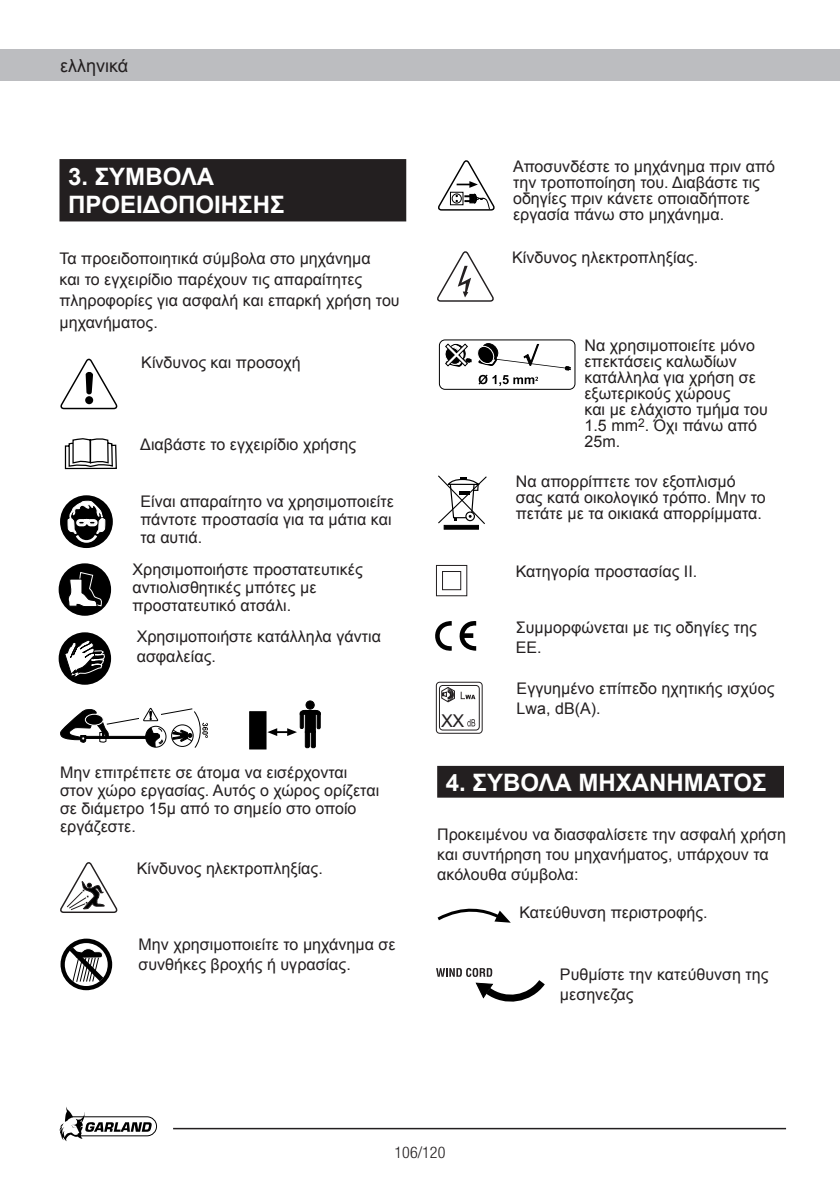
<style>
.page{position:relative;width:840px;height:1191px;background:#fff}
.page>*{position:absolute;margin:0;border:0;box-sizing:border-box;transform-origin:0 0}
.t1{font:700 24px/28.8px "Arial";color:#fff}
.t2{font:18px "Arial";color:#231f20}
.t3{font:17.6px "Arial";color:#231f20}
.t4{font:16px/16px "Arial";color:#231f20}
.t5{font:300 condensed 16px "Helvetica Neue";color:#231f20}
</style>
<div class="page">
<div style="left:0;top:50px;width:839px;height:31px;background:#bcbdc0"></div>
<svg style="left:59px;top:1107px;width:98px;height:34px"></svg>
<hr style="left:173px;top:1127px;width:612px;height:2px;background:#231f20">
<div style="left:60px;top:160px;width:345px;height:60px;background:#231f20"></div>
<div style="left:59px;top:159px;width:347px;height:62px;border:2px solid #231f20"></div>
<div style="left:438px;top:767px;width:344px;height:29px;background:#231f20"></div>
<div style="left:437px;top:766px;width:346px;height:31px;border:2px solid #231f20"></div>
<svg style="left:60px;top:358px;width:58px;height:52px"></svg>
<svg style="left:64px;top:438px;width:53px;height:32px"></svg>
<svg style="left:60px;top:938px;width:52px;height:52px"></svg>
<svg style="left:438px;top:160px;width:57px;height:51px"></svg>
<svg style="left:437px;top:908px;width:73px;height:15px"></svg>
<div style="left:60px;top:564px;width:50px;height:50px;background:#000;border-radius:50%"></div>
<div style="left:59px;top:563px;width:52px;height:53px;border:2px solid #000;border-radius:50%"></div>
<svg style="left:68px;top:572px;width:35px;height:35px"></svg>
<div style="left:60px;top:633px;width:50px;height:50px;background:#000;border-radius:50%"></div>
<div style="left:59px;top:632px;width:52px;height:52px;border:2px solid #000;border-radius:50%"></div>
<svg style="left:64px;top:640px;width:41px;height:36px"></svg>
<svg style="left:60px;top:495px;width:53px;height:53px"></svg>
<svg style="left:68px;top:501px;width:37px;height:43px"></svg>
<svg style="left:60px;top:707px;width:148px;height:41px"></svg>
<svg style="left:267px;top:728px;width:30px;height:8px"></svg>
<div style="left:249px;top:711px;width:17px;height:38px;background:#000;border:1px solid #000"></div>
<div style="left:306px;top:701px;width:8px;height:8px;background:#000;border-radius:50%"></div>
<div style="left:305px;top:700px;width:9px;height:9px;border:1px solid #000;border-radius:50%"></div>
<div style="left:305px;top:730px;width:4px;height:18px;border:1px solid #000;border-radius:2px"></div>
<div style="left:305px;top:710px;width:10px;height:22px;background:#000;border:1px solid #000"></div>
<div style="left:311px;top:730px;width:4px;height:18px;border:1px solid #000;border-radius:2px"></div>
<div style="left:300px;top:711px;width:3px;height:17px;border:1px solid #000"></div>
<div style="left:317px;top:712px;width:3px;height:17px;border:1px solid #000"></div>
<svg style="left:300px;top:710px;width:20px;height:5px"></svg>
<div style="left:438px;top:339px;width:137px;height:51px;border:1px solid #000;border-radius:6px"></div>
<svg style="left:445px;top:343px;width:125px;height:43px"></svg>
<svg style="left:60px;top:862px;width:58px;height:51px"></svg>
<svg style="left:437px;top:251px;width:57px;height:51px"></svg>
<svg style="left:436px;top:968px;width:109px;height:34px"></svg>
<svg style="left:438px;top:475px;width:48px;height:49px"></svg>
<hr style="left:444px;top:525px;width:34px;height:4px;background:#000">
<svg style="left:435px;top:621px;width:41px;height:30px"></svg>
<div style="left:436px;top:682px;width:46px;height:51px;border:1px solid #231f20;border-radius:3px"></div>
<div style="left:439px;top:685px;width:40px;height:45px;border:1px solid #231f20;border-radius:3px"></div>
<svg style="left:467px;top:719px;width:8px;height:7px"></svg>
<svg style="left:440px;top:686px;width:35px;height:16px"></svg>
<div style="left:436px;top:565px;width:31px;height:31px;border:1px solid #231f20"></div>
<div style="left:442px;top:571px;width:18px;height:19px;border:1px solid #231f20"></div>
<p class="t2" style="left:60px;top:54px;width:70px">ελληνικά</p>
<h1 class="t1" style="left:68px;top:162px;width:218px">3. ΣΥΜΒΟΛΑ<br>ΠΡΟΕΙΔΟΠΟΙΗΣΗΣ</h1>
<p class="t4" style="left:59px;top:248px;width:341px;line-height:21.4px">Τα προειδοποιητικά σύμβολα στο μηχάνημα<br>και το εγχειρίδιο παρέχουν τις απαραίτητες πληροφορίες για ασφαλή και επαρκή χρήση του μηχανήματος.</p>
<p class="t4" style="left:141px;top:355px;width:161px">Κίνδυνος και προσοχή</p>
<p class="t4" style="left:140px;top:436px;width:217px">Διαβάστε το εγχειρίδιο χρήσης</p>
<p class="t4" style="left:140px;top:492px;width:255px;line-height:18px">Είναι απαραίτητο να χρησιμοποιείτε πάντοτε προστασία για τα μάτια και τα αυτιά.</p>
<p class="t4" style="left:132px;top:560px;width:231px;line-height:18px">Χρησιμοποιήστε προστατευτικές αντιολισθητικές μπότες με προστατευτικό ατσάλι.</p>
<p class="t4" style="left:137px;top:626px;width:245px;line-height:20px">Χρησιμοποιήστε κατάλληλα γάντια ασφαλείας.</p>
<p class="t4" style="left:60px;top:763px;width:320px;line-height:18px">Μην επιτρέπετε σε άτομα να εισέρχονται στον χώρο εργασίας. Αυτός ο χώρος ορίζεται σε διάμετρο 15μ από το σημείο στο οποίο εργάζεστε.</p>
<p class="t4" style="left:137px;top:860px;width:187px">Κίνδυνος ηλεκτροπληξίας.</p>
<p class="t4" style="left:138px;top:934px;width:258px;line-height:20px">Μην χρησιμοποιείτε το μηχάνημα σε συνθήκες βροχής ή υγρασίας.</p>
<p class="t4" style="left:513px;top:158px;width:263px">Αποσυνδέστε το μηχάνημα πριν από την τροποποίηση του. Διαβάστε τις οδηγίες πριν κάνετε οποιαδήποτε εργασία πάνω στο μηχάνημα.</p>
<p class="t4" style="left:512px;top:249px;width:187px">Κίνδυνος ηλεκτροπληξίας.</p>
<p class="t4" style="left:584px;top:338px;width:185px">Να χρησιμοποιείτε μόνο επεκτάσεις καλωδίων κατάλληλα για χρήση σε εξωτερικούς χώρους<br>και με ελάχιστο τμήμα του<br>1.5 mm<sup>2</sup>. Όχι πάνω από<br>25m.</p>
<p class="t4" style="left:515px;top:473px;width:251px">Να απορρίπτετε τον εξοπλισμό σας κατά οικολογικό τρόπο. Μην το πετάτε με τα οικιακά απορρίμματα.</p>
<p class="t3" style="left:441px;top:709px;width:24px">XX</p>
<p class="t4" style="left:515px;top:563px;width:183px">Κατηγορία προστασίας II.</p>
<p class="t4" style="left:515px;top:617px;width:242px;line-height:20px">Συμμορφώνεται με τις οδηγίες της<br>ΕΕ.</p>
<p class="t4" style="left:516px;top:678px;width:259px;line-height:20px">Εγγυημένο επίπεδο ηχητικής ισχύος<br>Lwa, dB(A).</p>
<h1 class="t1" style="left:445px;top:768px;width:322px">4. ΣΥΒΟΛΑ ΜΗΧΑΝΗΜΑΤΟΣ</h1>
<p class="t4" style="left:437px;top:824px;width:350px;line-height:20px">Προκειμένου να διασφαλίσετε την ασφαλή χρήση και συντήρηση του μηχανήματος, υπάρχουν τα ακόλουθα σύμβολα:</p>
<p class="t4" style="left:519px;top:904px;width:189px">Κατεύθυνση περιστροφής.</p>
<p class="t4" style="left:559px;top:964px;width:210px;line-height:20px">Ρυθμίστε την κατεύθυνση της μεσηνεζας</p>
<p class="t5" style="left:394px;top:1143px;width:52px">106/120</p>
</div>
